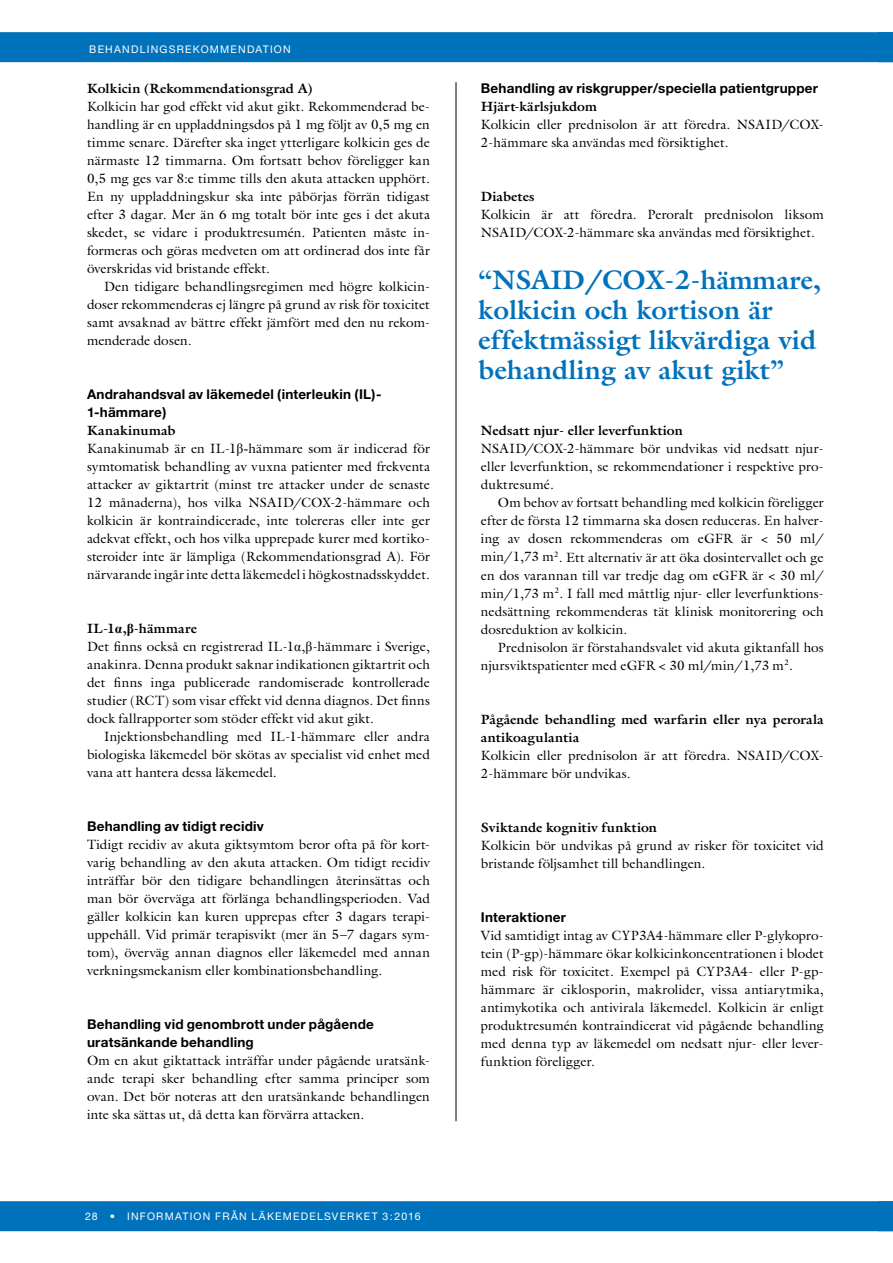
<style>
.page{position:relative;width:893px;height:1263px;background:#fff}
.page>*{position:absolute;margin:0;border:0;box-sizing:border-box;transform-origin:0 0}
.t1{font:700 27px/30px "Galliard LT";color:#0072bc}
.t2{font:13.5px/18px "Galliard LT";letter-spacing:.005em;color:#000;text-align:justify}
.t3{font:700 13.5px/18px "Helvetica Neue";letter-spacing:.015em;color:#000}
.t4{font:700 13.5px/18px "Galliard LT";letter-spacing:.01em;color:#000}
.t5{font:10.5px "Helvetica Neue";letter-spacing:.115em;color:#fff}
.s1{font-weight:700}
.s2{font-family:"Times New Roman"}
.s3{font-family:"Times New Roman";font-weight:700}
</style>
<div class="page">
<div style="left:0;top:1201px;width:893px;height:30px;background:#0072bc"></div>
<div style="left:0;top:32px;width:893px;height:30px;background:#0072bc"></div>
<hr style="left:456px;top:82px;width:1px;height:1039px;background:#000">
<p class="t5" style="left:89px;top:43px;width:203px">BEHANDLINGSREKOMMENDATION</p>
<p class="t4" style="left:87px;top:80px;width:227px">Kolkicin (Rekommendationsgrad A)</p>
<p class="t2" style="left:87px;top:98px;width:344px">Kolkicin har god effekt vid akut gikt. Rekommenderad be&shy;handling är en uppladdningsdos på 1 mg följt av 0,5 mg en timme senare. Därefter ska inget ytterligare kolkicin ges de närmaste 12 timmarna. Om fortsatt behov föreligger kan 0,5 mg ges var 8:e timme tills den akuta attacken upphört.<br>En ny uppladdningskur ska inte påbörjas förrän tidigast efter 3 dagar. Mer än 6 mg totalt bör inte ges i det akuta skedet, se vidare i produktresumén. Patienten måste in&shy;formeras och göras medveten om att ordinerad dos inte får överskridas vid bristande effekt.</p>
<p class="t2" style="left:87px;top:278px;width:344px;text-indent:17px">Den tidigare behandlingsregimen med högre kolkicin&shy;doser rekommenderas ej längre på grund av risk för toxicitet samt avsaknad av bättre effekt jämfört med den nu rekom&shy;menderade dosen.</p>
<p class="t3" style="left:87px;top:385px;width:296px">Andrahandsval av läkemedel (interleukin (IL)-<br>1-hämmare)</p>
<p class="t2" style="left:87px;top:422px;width:344px;text-align:left"><span class="s1">Kanakinumab<br></span>Kanakinumab är en IL-1<span class="s2">β-</span>hämmare som är indicerad för symtomatisk behandling av vuxna patienter med frekventa attacker av giktartrit (minst tre attacker under de senaste 12 månaderna), hos vilka NSAID/COX-2-hämmare och kolkicin är kontraindicerade, inte tolereras eller inte ger adekvat effekt, och hos vilka upprepade kurer med kortiko&shy;steroider inte är lämpliga (Rekommendationsgrad A). För närvarande ingår inte detta läkemedel i högkostnadsskyddet.</p>
<p class="t2" style="left:87px;top:620px;width:344px;text-align:left"><span class="s1">IL-1</span><span class="s3">α</span><span class="s1">,</span><span class="s3">β</span><span class="s1">-hämmare<br></span>Det finns också en registrerad IL-1<span class="s2">α</span>,<span class="s2">β</span>-hämmare i Sverige, anakinra. Denna produkt saknar indikationen giktartrit och det finns inga publicerade randomiserade kontrollerade studier (RCT) som visar effekt vid denna diagnos. Det finns dock fallrapporter som stöder effekt vid akut gikt.</p>
<p class="t2" style="left:87px;top:728px;width:344px;text-indent:17px">Injektionsbehandling med IL-1-hämmare eller andra biologiska läkemedel bör skötas av specialist vid enhet med vana att hantera dessa läkemedel.</p>
<p class="t3" style="left:87px;top:817px;width:178px">Behandling av tidigt recidiv</p>
<p class="t2" style="left:87px;top:836px;width:344px">Tidigt recidiv av akuta giktsymtom beror ofta på för kort&shy;varig behandling av den akuta attacken. Om tidigt recidiv inträffar bör den tidigare behandlingen återinsättas och man bör överväga att förlänga behandlingsperioden. Vad gäller kolkicin kan kuren upprepas efter 3 dagars terapi&shy;uppehåll. Vid primär terapisvikt (mer än 5–7 dagars sym&shy;tom), överväg annan diagnos eller läkemedel med annan verkningsmekanism eller kombinationsbehandling.</p>
<p class="t3" style="left:87px;top:1015px;width:288px">Behandling vid genombrott under pågående uratsänkande behandling</p>
<p class="t2" style="left:87px;top:1051px;width:344px">Om en akut giktattack inträffar under pågående uratsänk&shy;ande terapi sker behandling efter samma principer som ovan. Det bör noteras att den uratsänkande behandlingen inte ska sättas ut, då detta kan förvärra attacken.</p>
<p class="t5" style="left:85px;top:1210px;width:337px">28 • INFORMATION FRÅN LÄKEMEDELSVERKET 3:2016</p>
<p class="t3" style="left:481px;top:79px;width:339px">Behandling av riskgrupper/speciella patientgrupper</p>
<p class="t4" style="left:481px;top:97px;width:118px">Hjärt-kärlsjukdom</p>
<p class="t2" style="left:481px;top:115px;width:344px">Kolkicin eller prednisolon är att föredra. NSAID/COX-<br>2-hämmare ska användas med försiktighet.</p>
<p class="t4" style="left:481px;top:187px;width:55px">Diabetes</p>
<p class="t2" style="left:481px;top:205px;width:344px">Kolkicin är att föredra. Peroralt prednisolon liksom<br>NSAID/COX-2-hämmare ska användas med försiktighet.</p>
<h1 class="t1" style="left:478px;top:264px;width:344px">“NSAID/COX-2-hämmare, kolkicin och kortison är effektmässigt likvärdiga vid behandling av akut gikt”</h1>
<p class="t4" style="left:481px;top:421px;width:203px">Nedsatt njur- eller leverfunktion</p>
<p class="t2" style="left:481px;top:439px;width:344px">NSAID/COX-2-hämmare bör undvikas vid nedsatt njur&shy;eller leverfunktion, se rekommendationer i respektive pro&shy;duktresumé.</p>
<p class="t2" style="left:481px;top:493px;width:344px;text-indent:17px">Om behov av fortsatt behandling med kolkicin föreligger efter de första 12 timmarna ska dosen reduceras. En halver&shy;ing av dosen rekommenderas om eGFR är &lt; 50 ml/ min/1,73 m<sup>2</sup>. Ett alternativ är att öka dosintervallet och ge en dos varannan till var tredje dag om eGFR är &lt; 30 ml/ min/1,73 m<sup>2</sup>. I fall med måttlig njur- eller leverfunktions&shy;nedsättning rekommenderas tät klinisk monitorering och dosreduktion av kolkicin.</p>
<p class="t2" style="left:481px;top:638px;width:344px;text-indent:17px">Prednisolon är förstahandsvalet vid akuta giktanfall hos njursviktspatienter med eGFR &lt; 30 ml/min/1,73 m<sup>2</sup>.</p>
<p class="t4" style="left:481px;top:710px;width:344px">Pågående behandling med warfarin eller nya perorala antikoagulantia</p>
<p class="t2" style="left:481px;top:746px;width:344px">Kolkicin eller prednisolon är att föredra. NSAID/COX-<br>2-hämmare bör undvikas.</p>
<p class="t4" style="left:481px;top:818px;width:178px">Sviktande kognitiv funktion</p>
<p class="t2" style="left:481px;top:836px;width:344px">Kolkicin bör undvikas på grund av risker för toxicitet vid bristande följsamhet till behandlingen.</p>
<p class="t3" style="left:481px;top:907px;width:87px">Interaktioner</p>
<p class="t2" style="left:481px;top:926px;width:344px">Vid samtidigt intag av CYP3A4-hämmare eller P-glykopro&shy;tein (P-gp)-hämmare ökar kolkicinkoncentrationen i blodet med risk för toxicitet. Exempel på CYP3A4- eller P-gp&shy;hämmare är ciklosporin, makrolider, vissa antiarytmika, antimykotika och antivirala läkemedel. Kolkicin är enligt produktresumén kontraindicerat vid pågående behandling med denna typ av läkemedel om nedsatt njur- eller lever&shy;funktion föreligger.</p>
</div>
